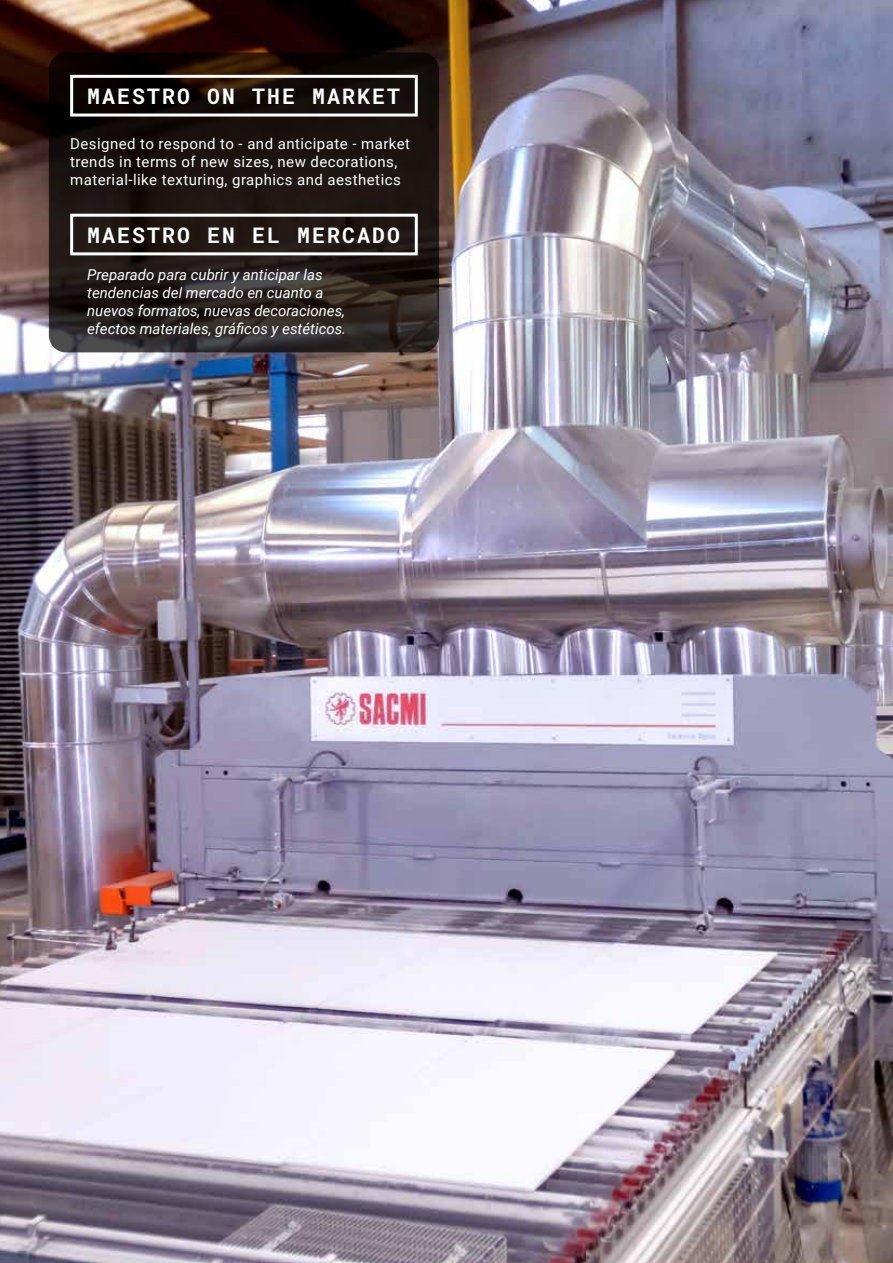
<style>
.page{position:relative;width:893px;height:1263px;background:#fff}
.page>*{position:absolute;margin:0;border:0;box-sizing:border-box;transform-origin:0 0}
.t1{font:700 21.45px "Roboto Mono";letter-spacing:.1em;color:#fff}
.t2{font:italic 15px/18px "Roboto";color:#fff}
.t3{font:15px/18px "Roboto";letter-spacing:.03em;color:#fff}
</style>
<div class="page">
<img style="left:0;top:0;width:893px;height:1263px">
<svg style="left:49px;top:53px;width:390px;height:299px;background:#1f1714"></svg>
<div style="left:70px;top:75px;width:348px;height:42px;border:3px solid #fff"></div>
<div style="left:70px;top:214px;width:348px;height:41px;border:3px solid #fff"></div>
<h1 class="t1" style="left:87px;top:81px;width:314px">MAESTRO ON THE MARKET</h1>
<p class="t3" style="left:70px;top:134px;width:341px">Designed to respond to - and anticipate - market trends in terms of new sizes, new decorations, material-like texturing, graphics and aesthetics</p>
<h1 class="t1" style="left:87px;top:220px;width:314px">MAESTRO EN EL MERCADO</h1>
<p class="t2" style="left:87px;top:265px;width:261px">Preparado para cubrir y anticipar las tendencias del mercado en cuanto a nuevos formatos, nuevas decoraciones, efectos materiales, gráficos y estéticos.</p>
</div>
